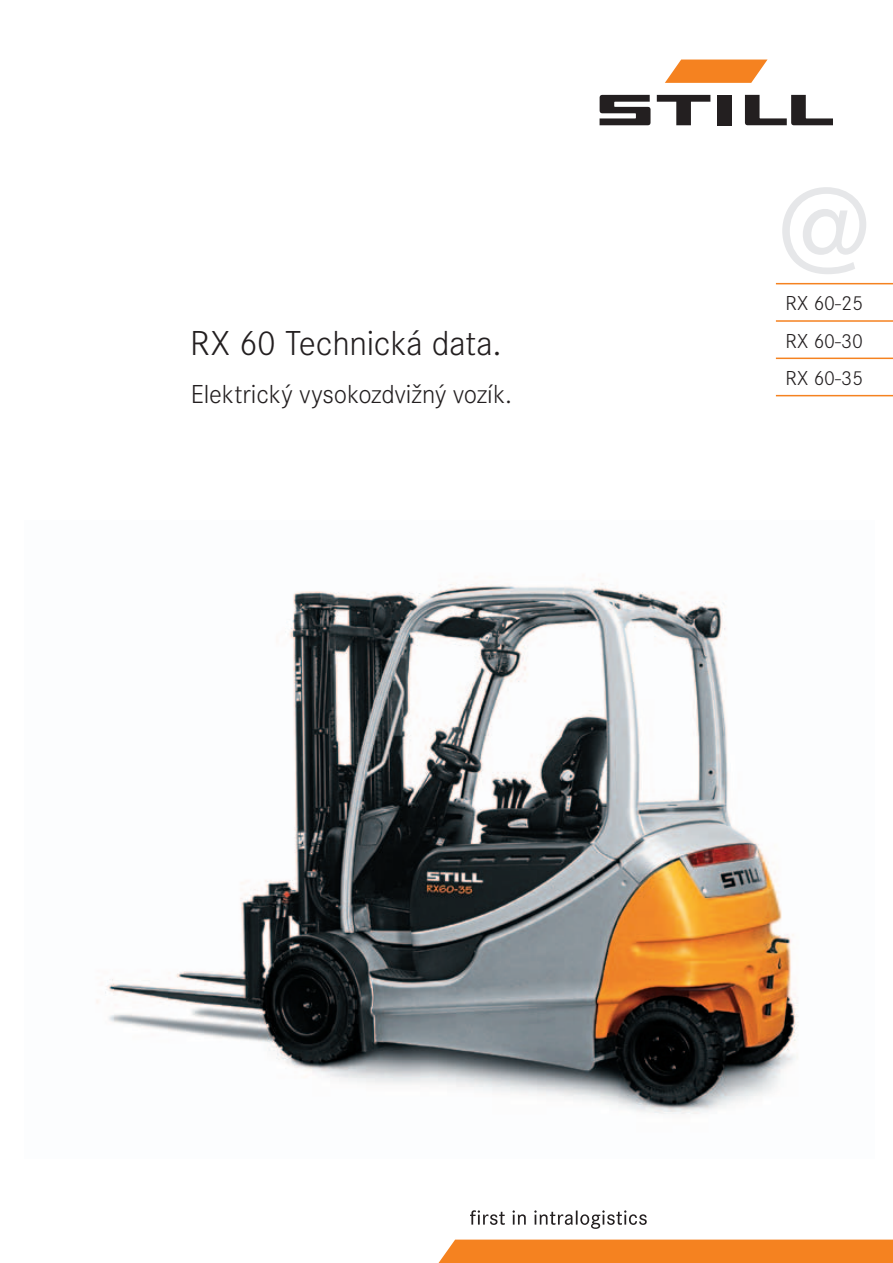
<style>
.page{position:relative;width:893px;height:1263px;background:#fff}
.page>*{position:absolute;margin:0;border:0;box-sizing:border-box;transform-origin:0 0}
.t1{font:500 126px "Corporate S";color:#e6e7e9}
.t2{font:300 36px "Corporate STCE";letter-spacing:-.01em;color:#231f20}
.t3{font:300 27px "Corporate STCE";letter-spacing:-.005em;color:#231f20}
.t4{font:300 21px/37.5px "Corporate S";color:#231f20;text-align:justify}
</style>
<div class="page">
<hr style="left:0;top:0;width:1px;height:1263px;background:#9d9fa2">
<img style="left:96px;top:583px;width:702px;height:531px">
<div style="left:438px;top:1239px;width:455px;height:24px;background:#f58220"></div>
<svg style="left:470px;top:1210px;width:177px;height:19px"></svg>
<svg style="left:657px;top:95px;width:53px;height:30px"></svg>
<div style="left:717px;top:95px;width:14px;height:30px;background:#231f20"></div>
<svg style="left:600px;top:95px;width:50px;height:30px"></svg>
<svg style="left:745px;top:95px;width:88px;height:30px"></svg>
<svg style="left:665px;top:60px;width:102px;height:23px;background:#f69543"></svg>
<hr style="left:776px;top:283px;width:117px;height:1px;background:#f58220">
<hr style="left:776px;top:320px;width:117px;height:2px;background:#f58220">
<hr style="left:776px;top:358px;width:117px;height:1px;background:#f58220">
<hr style="left:776px;top:395px;width:117px;height:1px;background:#f58220">
<h2 class="t2" style="left:190px;top:322px;width:313px">RX 60 Technická data.</h2>
<p class="t3" style="left:191px;top:378px;width:323px">Elektrický vysokozdvižný vozík.</p>
<h1 class="t1" style="left:778px;top:159px;width:94px">@</h1>
<p class="t4" style="left:785px;top:285px;width:79px">RX 60-25<br>RX 60-30<br>RX 60-35</p>
</div>
